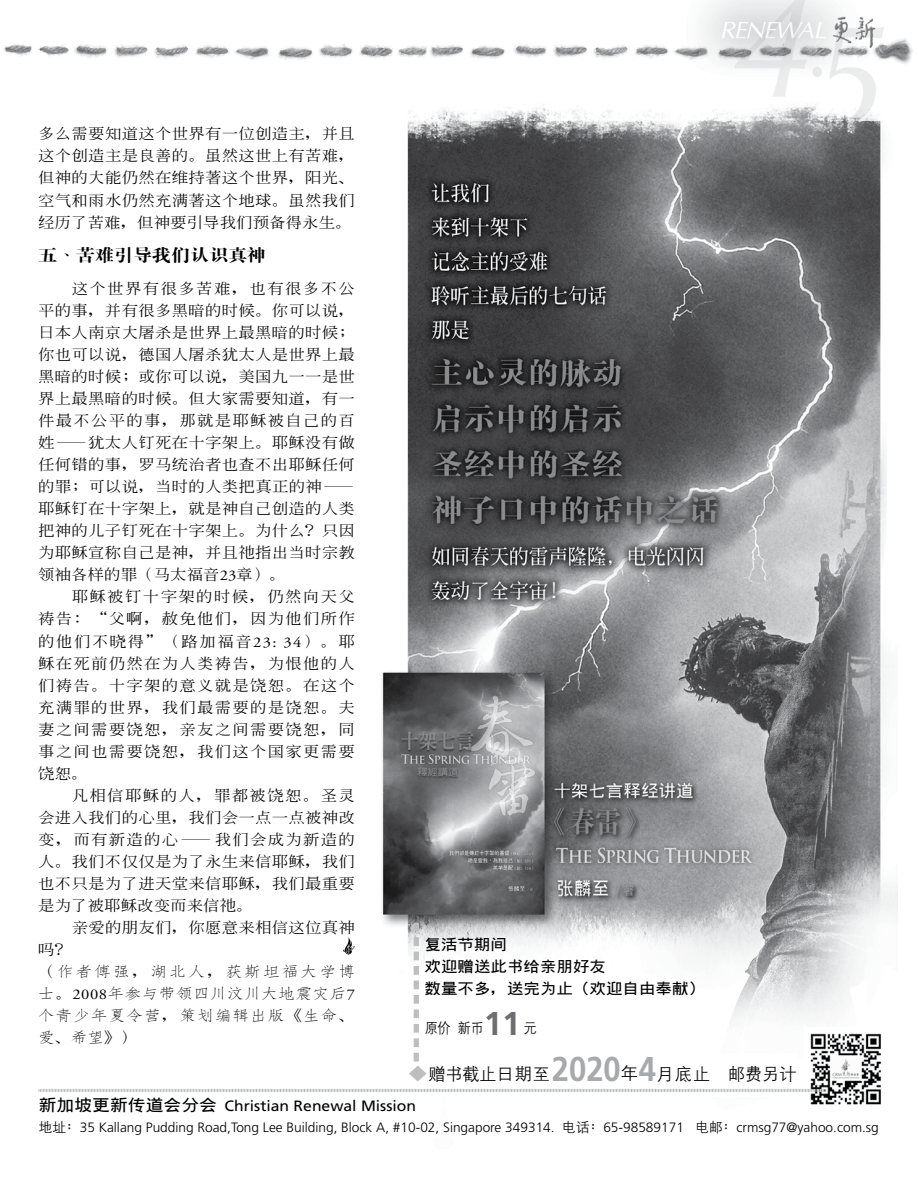
<style>
.page{position:relative;width:918px;height:1188px;background:#fff}
.page>*{position:absolute;margin:0;border:0;box-sizing:border-box;transform-origin:0 0}
.t1{font:700 33px "Frutiger LT Std";color:#6d6e71}
.t2{font:17.25px "FZJDBSB B51 0";color:#000;scale:1.1 1}
.t3{font:17.1px "FZJZDXB B51 0";color:#000}
.t4{font:15px "Frutiger LT Std";color:#000;scale:1.05 1}
.t5{font:500 14.85px/22px "AR Ming B5 S";letter-spacing:.01em;color:#000;text-align:justify;scale:1.11 1}
.t6{font:300 14.85px/22px "AR Fang Song B5 S";letter-spacing:.07em;color:#000;text-align:justify;scale:1.11 1}
.t7{font:700 14.85px/22px "AR Hei B5 S";color:#000;scale:1.11 1}
.t8{font:14.4px "FZJZDXB B51 0";color:#000;scale:.9 1}
.t9{font:300 13.5px "Frutiger LT Std";color:#000}
.s1{font-family:"Adobe Garamond Pro";font-weight:400}
.s2{font-family:"AR Hei B5";font-weight:500;color:#bcbec0}
.s3{font-family:"Frutiger LT Std";font-weight:700;font-size:34.35px;color:#a7a9ac}
.s4{font-family:"AR Hei B5 S";font-weight:700;font-size:16.05px}
.s5{font-family:"FZJZDXB B51 0";font-weight:400}
.s6{font-family:"AR Hei B5 S";font-weight:700}
</style>
<div class="page">
<img style="left:4px;top:0;width:909px;height:92px">
<img style="left:382px;top:92px;width:516px;height:955px">
<img style="left:804px;top:1028px;width:80px;height:77px">
<svg style="left:414px;top:923px;width:5px;height:139px"></svg>
<svg style="left:38px;top:1088px;width:788px;height:4px"></svg>
<svg style="left:343px;top:937px;width:12px;height:18px"></svg>
<p class="t5" style="left:38px;top:123px;width:287px">多么需要知道這個世界有一位創造主，並且這個創造主是良善的。雖然這世上有苦難，但神的大能仍然在維持著這個世界，陽光、空氣和雨水仍然充滿著這個地球。雖然我們經歷了苦難，但神要引導我們預備得永生。</p>
<p class="t2" style="left:38px;top:246px;width:208px">五、苦難引導我們認識真神</p>
<p class="t5" style="left:38px;top:277px;width:287px;text-indent:33px">這個世界有很多苦難，也有很多不公平的事，並有很多黑暗的時候。你可以說，日本人南京大屠殺是世界上最黑暗的時候；你也可以說，德國人屠殺猶太人是世界上最黑暗的時候；或你可以說，美國九一一是世界上最黑暗的時候。但大家需要知道，有一件最不公平的事，那就是耶穌被自己的百姓—猶太人釘死在十字架上。耶穌沒有做任何錯的事，羅馬統治者也查不出耶穌任何的罪；可以說，當時的人類把真正的神—耶穌釘在十字架上，就是神自己創造的人類把神的兒子釘死在十字架上。為什么？只因為耶穌宣稱自己是神，並且祂指出當時宗教領袖各樣的罪（馬太福音<span class="s1">23</span>章）。</p>
<p class="t5" style="left:38px;top:586px;width:287px;text-indent:33px">耶穌被釘十字架的時候，仍然向天父禱告：“父啊，赦免他們，因為他們所作的他們不曉得”（路加福音<span class="s1">23: 34</span>）。耶穌在死前仍然在為人類禱告，為恨他的人們禱告。十字架的意義就是饒恕。在這個充滿罪的世界，我們最需要的是饒恕。夫妻之間需要饒恕，親友之間需要饒恕，同事之間也需要饒恕，我們這個國家更需要饒恕。</p>
<p class="t5" style="left:38px;top:784px;width:287px;text-indent:33px">凡相信耶穌的人，罪都被饒恕。聖靈會進入我們的心裏，我們會一點一點被神改變，而有新造的心—我們會成為新造的人。我們不僅僅是為了永生來信耶穌，我們也不只是為了進天堂來信耶穌，我們最重要是為了被耶穌改變而來信祂。</p>
<p class="t5" style="left:72px;top:917px;width:257px">親愛的朋友們，你願意來相信這位真神</p>
<p class="t5" style="left:38px;top:939px;width:31px">嗎？</p>
<p class="t6" style="left:38px;top:961px;width:287px">（作者傅強，湖北人，獲斯坦福大學博士。<span class="s1">2008</span>年參與帶領四川汶川大地震災后<span class="s1">7</span>個青少年夏令營，策劃編輯出版《生命、愛、希望》）</p>
<p class="t7" style="left:425px;top:933px;width:254px">復活節期間<br>歡迎贈送此書給親朋好友<br>數量不多，送完為止（歡迎自由奉獻）</p>
<p class="t8" style="left:425px;top:1020px;width:67px">原價 新幣</p>
<h1 class="t1" style="left:484px;top:1004px;width:38px">11</h1>
<p class="t8" style="left:524px;top:1020px;width:16px">元</p>
<p class="t3" style="left:409px;top:1065px;width:389px"><span class="s2">◆</span>贈書截止日期至<span class="s3">2020</span>年<span class="s3">4</span>月底止 郵費另計</p>
<p class="t4" style="left:39px;top:1097px;width:361px"><span class="s4">新加坡更新傳道會分會</span> Christian Renewal Mission</p>
<p class="t9" style="left:39px;top:1120px;width:842px"><span class="s5">地址</span><span class="s6">：</span>35 Kallang Pudding Road,Tong Lee Building, Block A, #10-02, Singapore 349314. <span class="s5">電話</span><span class="s6">：</span>65-98589171 <span class="s5">電郵</span><span class="s6">：</span>crmsg77@yahoo.com.sg</p>
</div>
